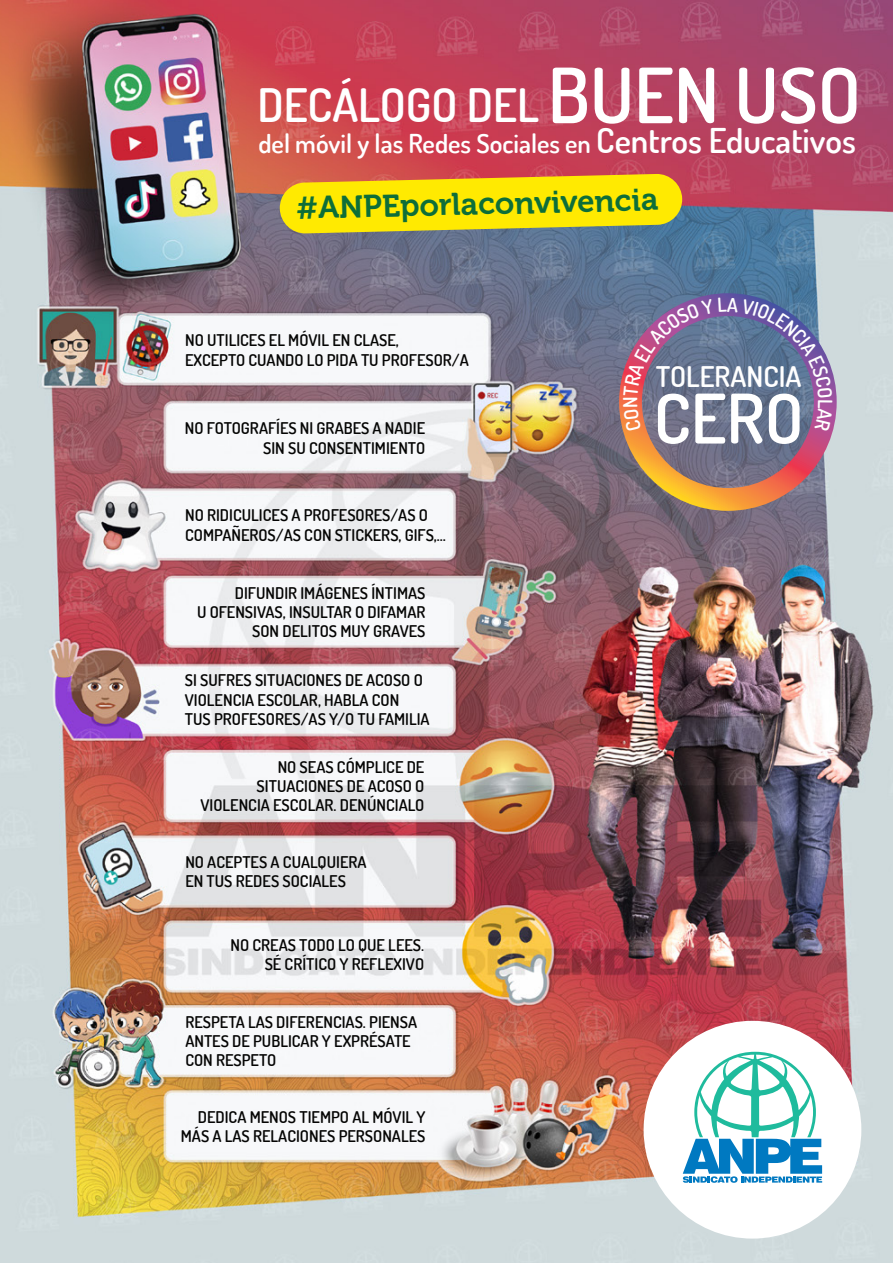
<style>
.page{position:relative;width:893px;height:1263px;background:#fff}
.page>*{position:absolute;margin:0;border:0;box-sizing:border-box;transform-origin:0 0}
.t1{font:600 68.4px "Dosis";color:#fff}
.t2{font:600 46.05px "Dosis";color:#fff}
.t3{font:31.2px "Museo 700";color:#0d6e39}
.t4{font:600 28.5px "Dosis";color:#fff}
.t5{font:600 26.1px "Dosis";color:#fff}
.t6{font:600 19.5px "Dosis";color:#fff}
.t7{font:600 16.2px/19.4px "Dosis";color:#050504}
.s1{font-size:76.05px}
.s2{font-size:34.2px}
</style>
<div class="page">
<img style="left:0;top:0;width:893px;height:1263px">
<svg style="left:619px;top:293px;width:218px;height:218px"></svg>
<div style="left:644px;top:1021px;width:217px;height:217px;background:#fff;border-radius:50%"></div>
<svg style="left:683px;top:1052px;width:139px;height:131px"></svg>
<svg style="left:279px;top:174px;width:403px;height:60px"></svg>
<svg style="left:623px;top:297px;width:209px;height:134px"></svg>
<h2 class="t2" style="left:257px;top:75px;width:605px">DECÁLOGO DEL <span class="s1">BUEN USO</span></h2>
<h3 class="t5" style="left:258px;top:126px;width:599px">del móvil y las Redes Sociales en <span class="s2">Centros Educativos</span></h3>
<h3 class="t3" style="left:296px;top:189px;width:363px;rotate:-1deg">#ANPEporlaconvivencia</h3>
<p class="t7" style="left:185px;top:330px;width:285px">NO UTILICES EL MÓVIL EN CLASE,<br>EXCEPTO CUANDO LO PIDA TU PROFESOR/A</p>
<p class="t7" style="left:185px;top:418px;width:242px;text-align:right">NO FOTOGRAFÍES NI GRABES A NADIE<br>SIN SU CONSENTIMIENTO</p>
<p class="t7" style="left:185px;top:505px;width:262px">NO RIDICULICES A PROFESORES/AS O<br>COMPAÑEROS/AS CON STICKERS, GIFS,…</p>
<p class="t7" style="left:197px;top:583px;width:230px;text-align:right">DIFUNDIR IMÁGENES ÍNTIMAS<br>U OFENSIVAS, INSULTAR O DIFAMAR<br>SON DELITOS MUY GRAVES</p>
<p class="t7" style="left:185px;top:670px;width:246px">SI SUFRES SITUACIONES DE ACOSO O<br>VIOLENCIA ESCOLAR, HABLA CON<br>TUS PROFESORES/AS Y/O TU FAMILIA</p>
<p class="t7" style="left:200px;top:757px;width:225px;text-align:right">NO SEAS CÓMPLICE DE<br>SITUACIONES DE ACOSO O<br>VIOLENCIA ESCOLAR. DENÚNCIALO</p>
<p class="t7" style="left:185px;top:852px;width:183px">NO ACEPTES A CUALQUIERA<br>EN TUS REDES SOCIALES</p>
<p class="t7" style="left:231px;top:935px;width:195px;text-align:right">NO CREAS TODO LO QUE LEES.<br>SÉ CRÍTICO Y REFLEXIVO</p>
<p class="t7" style="left:185px;top:1012px;width:233px">RESPETA LAS DIFERENCIAS. PIENSA<br>ANTES DE PUBLICAR Y EXPRÉSATE<br>CON RESPETO</p>
<p class="t7" style="left:181px;top:1107px;width:246px;text-align:right">DEDICA MENOS TIEMPO AL MÓVIL Y<br>MÁS A LAS RELACIONES PERSONALES</p>
<p class="t6" style="left:618px;top:408px;width:13px;rotate:-90deg">N</p>
<h3 class="t4" style="left:656px;top:358px;width:147px">TOLERANCIA</h3>
<h1 class="t1" style="left:654px;top:374px;width:151px">CERO</h1>
</div>
